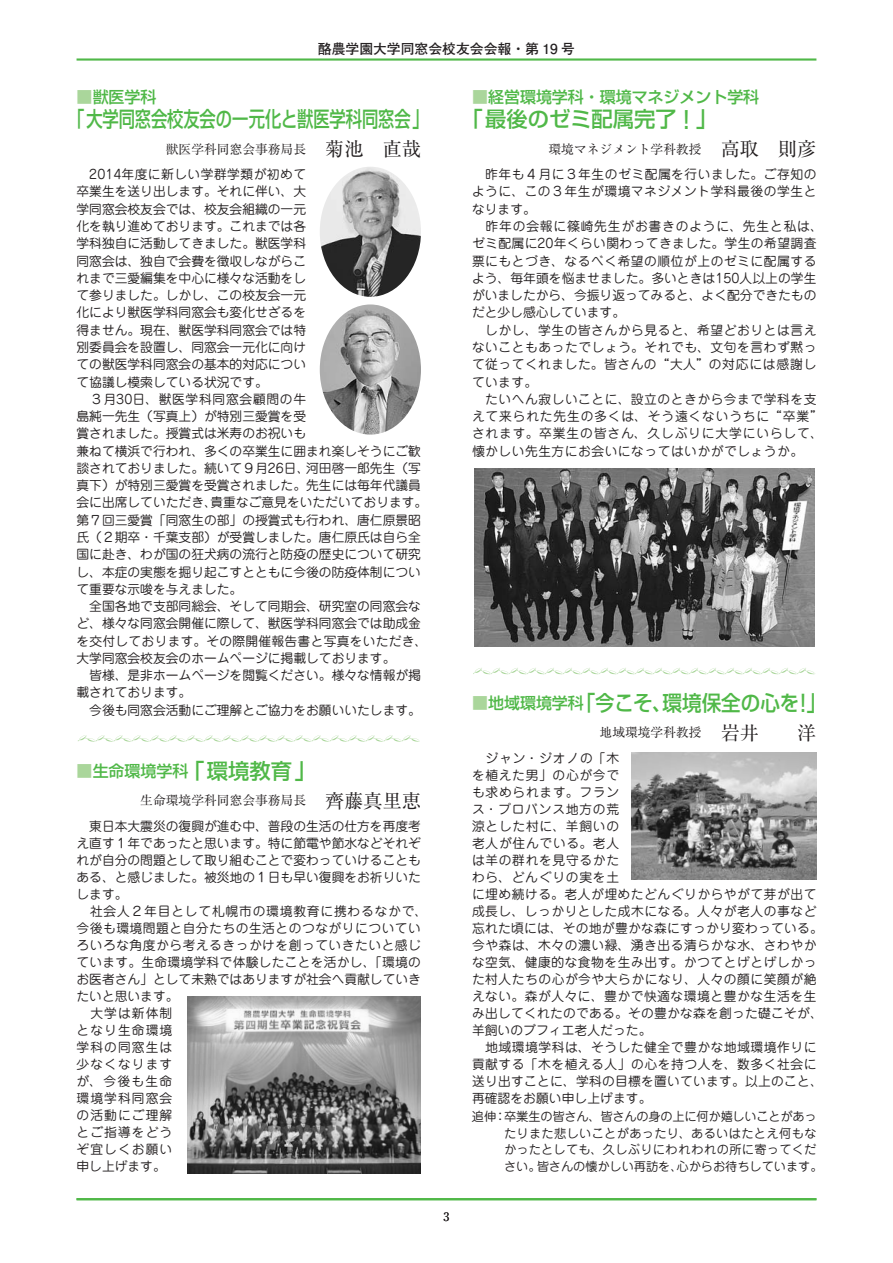
<style>
.page{position:relative;width:893px;height:1263px;background:#fff}
.page>*{position:absolute;margin:0;border:0;box-sizing:border-box;transform-origin:0 0}
.t1{font:21.3px "Shin Go Pr 5 Medium 90 pv RKSJ H";letter-spacing:-.005em;color:#50b848;scale:.77 1}
.t2{font:21.3px "Shin Go Pr 5 Medium 90 pv RKSJ H";letter-spacing:-.005em;color:#50b848;scale:.9 1}
.t3{font:21.3px "Shin Go Pr 5 Medium 90 pv RKSJ H";letter-spacing:-.005em;color:#50b848}
.t4{font:15.9px "Shin Go Pr 5 Medium 90 pv RKSJ H";color:#50b848}
.t5{font:13.8px "Futo Go B101 Pr 5 Bold 90 pv RKSJ H";color:#231f20}
.t6{font:12.75px/17.2px "Jun 201 Pro Regular 90 pv RKSJ H";color:#231f20}
.t7{font:12.75px/17px "Jun 201 Pro Regular 90 pv RKSJ H";letter-spacing:.045em;color:#231f20}
.t8{font:12.75px/17.2px "Jun 201 Pro Regular 90 pv RKSJ H";letter-spacing:.04em;color:#231f20}
.t9{font:12.75px/17px "Jun 201 Pro Regular 90 pv RKSJ H";letter-spacing:.02em;color:#231f20}
.t10{font:12.75px "Ryumin Pr 5 Regular 90 pv RKSJ H";color:#231f20}
.t11{font:12.15px/16.8px "Jun 201 Pro Regular 90 pv RKSJ H";letter-spacing:-.005em;color:#231f20}
.t12{font:11.7px "Ryumin Pr 5 Regular 90 pv RKSJ H";color:#231f20}
.s1{color:#aad69b}
.s2{font-size:19.2px}
.s3{font-size:21.3px}
.s4{font-size:24px}
.s5{font-size:15.9px;color:#aad69b}
.s6{font-size:15.9px}
.s7{font-size:23.1px}
</style>
<div class="page">
<hr style="left:77px;top:58px;width:739px;height:3px;background:#50b848">
<hr style="left:77px;top:1198px;width:739px;height:2px;background:#50b848">
<svg style="left:78px;top:735px;width:342px;height:7px"></svg>
<svg style="left:473px;top:668px;width:342px;height:6px"></svg>
<img style="left:632px;top:752px;width:184px;height:127px">
<img style="left:187px;top:997px;width:234px;height:177px">
<img style="left:320px;top:167px;width:101px;height:130px;border-radius:50%">
<img style="left:320px;top:304px;width:101px;height:131px;border-radius:50%">
<img style="left:474px;top:468px;width:340px;height:178px">
<p class="t5" style="left:318px;top:43px;width:259px">酪農学園大学同窓会校友会会報・第 19 号</p>
<p class="t4" style="left:77px;top:91px;width:81px"><span class="s1">■</span>獣医学科</p>
<h1 class="t1" style="left:68px;top:111px;width:470px">「大学同窓会校友会の一元化と獣医学科同窓会」</h1>
<p class="t10" style="left:166px;top:144px;width:257px">獣医学科同窓会事務局長<span class="s2">　菊池　直哉</span></p>
<p class="t6" style="left:77px;top:167px;width:352px">　2014年度に新しい学群学類が初めて<br>卒業生を送り出します。それに伴い、大<br>学同窓会校友会では、校友会組織の一元<br>化を執り進めております。これまでは各<br>学科独自に活動してきました。獣医学科<br>同窓会は、独自で会費を徴収しながらこ<br>れまで三愛編集を中心に様々な活動をし<br>て参りました。しかし、この校友会一元<br>化により獣医学科同窓会も変化せざるを<br>得ません。現在、獣医学科同窓会では特<br>別委員会を設置し、同窓会一元化に向け<br>ての獣医学科同窓会の基本的対応につい<br>て協議し模索している状況です。<br>　３月30日、獣医学科同窓会顧問の牛<br>島純一先生（写真上）が特別三愛賞を受<br>賞されました。授賞式は米寿のお祝いも<br>兼ねて横浜で行われ、多くの卒業生に囲まれ楽しそうにご歓談されておりました。続いて９月26日、河田啓一郎先生（写真下）が特別三愛賞を受賞されました。先生には毎年代議員会に出席していただき、貴重なご意見をいただいております。第７回三愛賞「同窓生の部」の授賞式も行われ、唐仁原景昭氏（２期卒・千葉支部）が受賞しました。唐仁原氏は自ら全国に赴き、わが国の狂犬病の流行と防疫の歴史について研究し、本症の実態を掘り起こすとともに今後の防疫体制について重要な示唆を与えました。<br>　全国各地で支部同総会、そして同期会、研究室の同窓会など、様々な同窓会開催に際して、獣医学科同窓会では助成金を交付しております。その際開催報告書と写真をいただき、大学同窓会校友会のホームページに掲載しております。<br>　皆様、是非ホームページを閲覧ください。様々な情報が掲載されております。<br>　今後も同窓会活動にご理解とご協力をお願いいたします。</p>
<p class="t4" style="left:77px;top:765px;width:241px"><span class="s1">■</span>生命環境学科<span class="s3">「環境教育」</span></p>
<p class="t10" style="left:140px;top:796px;width:282px">生命環境学科同窓会事務局長<span class="s2">　齊藤真里恵</span></p>
<p class="t9" style="left:77px;top:819px;width:352px">　東日本大震災の復興が進む中、普段の生活の仕方を再度考え直す１年であったと思います。特に節電や節水などそれぞれが自分の問題として取り組むことで変わっていけることもある、と感じました。被災地の１日も早い復興をお祈りいたします。<br>　社会人２年目として札幌市の環境教育に携わるなかで、今後も環境問題と自分たちの生活とのつながりについていろいろな角度から考えるきっかけを創っていきたいと感じています。生命環境学科で体験したことを活かし、「環境のお医者さん」として未熟ではありますが社会へ貢献していきたいと思います。<br>　大学は新体制<br>となり生命環境<br>学科の同窓生は<br>少なくなります<br>が、今後も生命<br>環境学科同窓会<br>の活動にご理解<br>とご指導をどう<br>ぞ宜しくお願い<br>申し上げます。</p>
<p class="t4" style="left:472px;top:91px;width:289px"><span class="s1">■</span>経営環境学科・環境マネジメント学科</p>
<h1 class="t3" style="left:461px;top:111px;width:258px">「最後のゼミ配属完了<span class="s4">！</span>」</h1>
<p class="t10" style="left:549px;top:144px;width:269px">環境マネジメント学科教授<span class="s2">　高取　則彦</span></p>
<p class="t8" style="left:472px;top:167px;width:352px">　昨年も４月に３年生のゼミ配属を行いました。ご存知のように、この３年生が環境マネジメント学科最後の学生となります。<br>　昨年の会報に篠崎先生がお書きのように、先生と私は、ゼミ配属に20年くらい関わってきました。学生の希望調査票にもとづき、なるべく希望の順位が上のゼミに配属するよう、毎年頭を悩ませました。多いときは150人以上の学生がいましたから、今振り返ってみると、よく配分できたものだと少し感心しています。<br>　しかし、学生の皆さんから見ると、希望どおりとは言えないこともあったでしょう。それでも、文句を言わず黙って従ってくれました。皆さんの“大人”の対応には感謝しています。<br>　たいへん寂しいことに、設立のときから今まで学科を支えて来られた先生の多くは、そう遠くないうちに“卒業”されます。卒業生の皆さん、久しぶりに大学にいらして、懐かしい先生方にお会いになってはいかがでしょうか。</p>
<p class="t12" style="left:444px;top:1212px;width:7px">3</p>
<h1 class="t2" style="left:472px;top:695px;width:395px"><span class="s5">■</span><span class="s6">地域環境学科</span>「今こそ、環境保全の心を<span class="s7">!</span>」</h1>
<p class="t10" style="left:600px;top:728px;width:218px">地域環境学科教授<span class="s2">　岩井　　洋</span></p>
<p class="t7" style="left:472px;top:751px;width:352px">　ジャン・ジオノの「木<br>を植えた男」の心が今で<br>も求められます。フラン<br>ス・プロバンス地方の荒<br>涼とした村に、羊飼いの<br>老人が住んでいる。老人<br>は羊の群れを見守るかた<br>わら、どんぐりの実を土<br>に埋め続ける。老人が埋めたどんぐりからやがて芽が出て成長し、しっかりとした成木になる。人々が老人の事など忘れた頃には、その地が豊かな森にすっかり変わっている。今や森は、木々の濃い緑、湧き出る清らかな水、さわやかな空気、健康的な食物を生み出す。かつてとげとげしかった村人たちの心が今や大らかになり、人々の顔に笑顔が絶えない。森が人々に、豊かで快適な環境と豊かな生活を生み出してくれたのである。その豊かな森を創った礎こそが、羊飼いのブフィエ老人だった。<br>　地域環境学科は、そうした健全で豊かな地域環境作りに貢献する「木を植える人」の心を持つ人を、数多く社会に送り出すことに、学科の目標を置いています。以上のこと、再確認をお願い申し上げます。</p>
<p class="t11" style="left:504px;top:1109px;width:320px;text-indent:-32px">追伸：卒業生の皆さん、皆さんの身の上に何か嬉しいことがあったりまた悲しいことがあったり、あるいはたとえ何もなかったとしても、久しぶりにわれわれの所に寄ってください。皆さんの懐かしい再訪を、心からお待ちしています。</p>
</div>
